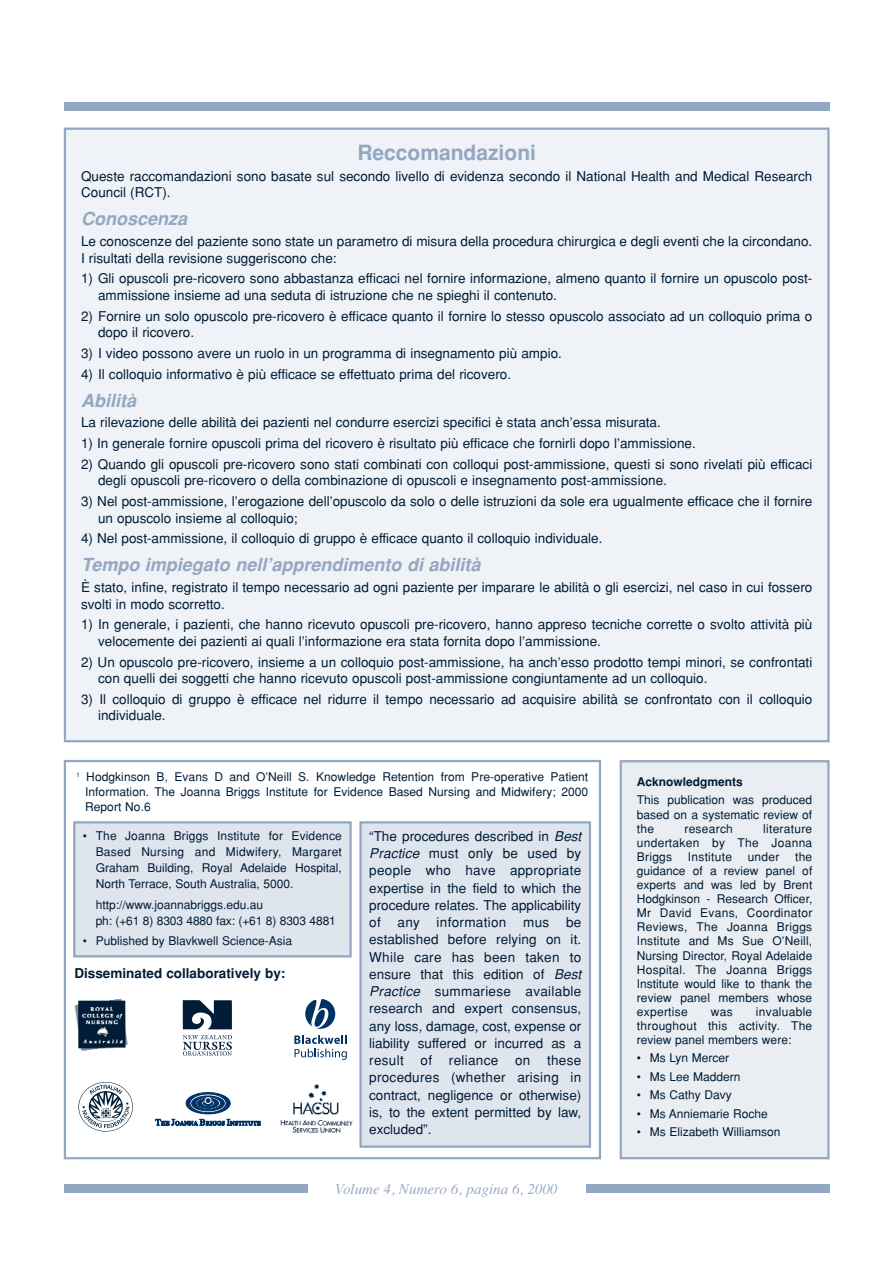
<style>
.page{position:relative;width:893px;height:1263px;background:#fff}
.page>*{position:absolute;margin:0;border:0;box-sizing:border-box;transform-origin:0 0}
.t1{font:700 21px "Helvetica";color:#94a7c2}
.t2{font:italic 700 18px "Helvetica";color:#94a7c2}
.t3{font:italic 15px "Times";color:#94a7c2}
.t4{font:13.5px/17.2px "Helvetica";color:#001c37}
.t5{font:700 13.5px "Helvetica";color:#001c37}
.t6{font:12px/14.1px "Helvetica";color:#001c37;text-align:justify}
.t7{font:12px "Helvetica";letter-spacing:.02em;color:#001c37}
.t8{font:700 12px "Helvetica";color:#001c37}
.t9{font:6px "Times";letter-spacing:.04em;color:#003364}
.s1{font-style:italic}
.s2{font-size:9px}
</style>
<div class="page">
<div style="left:64px;top:1184px;width:244px;height:9px;background:#94a7c2"></div>
<div style="left:585px;top:1184px;width:244px;height:9px;background:#94a7c2"></div>
<div style="left:64px;top:102px;width:765px;height:9px;background:#94a7c2"></div>
<div style="left:65px;top:129px;width:763px;height:612px;background:#eff2f6"></div>
<div style="left:64px;top:760px;width:537px;height:399px;border:2px solid #94a7c2"></div>
<div style="left:360px;top:822px;width:230px;height:325px;background:#dfe5ed"></div>
<div style="left:359px;top:821px;width:232px;height:327px;border:2px solid #94a7c2"></div>
<img style="left:280px;top:1084px;width:73px;height:49px">
<svg style="left:186px;top:1092px;width:44px;height:22px"></svg>
<img style="left:182px;top:1000px;width:50px;height:56px">
<img style="left:74px;top:998px;width:54px;height:53px">
<svg style="left:305px;top:999px;width:30px;height:30px"></svg>
<svg style="left:294px;top:1035px;width:53px;height:25px"></svg>
<div style="left:74px;top:822px;width:276px;height:134px;background:#dfe5ed"></div>
<div style="left:73px;top:821px;width:279px;height:136px;border:2px solid #94a7c2"></div>
<img style="left:78px;top:1082px;width:55px;height:50px">
<div style="left:620px;top:761px;width:208px;height:397px;background:#eaeef3"></div>
<div style="left:619px;top:760px;width:210px;height:399px;border:2px solid #94a7c2"></div>
<h1 class="t1" style="left:357px;top:145px;width:180px">Reccomandazioni</h1>
<p class="t4" style="left:81px;top:169px;width:732px;line-height:16.5px">Queste raccomandazioni sono basate sul secondo livello di evidenza secondo il National Health and Medical Research<br>Council (RCT).</p>
<h2 class="t2" style="left:81px;top:212px;width:108px">Conoscenza</h2>
<p class="t4" style="left:81px;top:234px;width:732px;line-height:16.5px">Le conoscenze del paziente sono state un parametro di misura della procedura chirurgica e degli eventi che la circondano.<br>I risultati della revisione suggeriscono che:</p>
<p class="t4" style="left:98px;top:272px;width:715px;line-height:16.5px;text-indent:-17px">1) Gli opuscoli pre-ricovero sono abbastanza efficaci nel fornire informazione, almeno quanto il fornire un opuscolo post&shy;ammissione insieme ad una seduta di istruzione che ne spieghi il contenuto.</p>
<p class="t4" style="left:98px;top:309px;width:715px;line-height:16.5px;text-indent:-17px">2) Fornire un solo opuscolo pre-ricovero è efficace quanto il fornire lo stesso opuscolo associato ad un colloquio prima o dopo il ricovero.</p>
<p class="t4" style="left:81px;top:346px;width:482px">3) I video possono avere un ruolo in un programma di insegnamento più ampio.</p>
<p class="t4" style="left:81px;top:367px;width:431px">4) Il colloquio informativo è più efficace se effettuato prima del ricovero.</p>
<h2 class="t2" style="left:81px;top:394px;width:56px">Abilità</h2>
<p class="t4" style="left:81px;top:415px;width:581px">La rilevazione delle abilità dei pazienti nel condurre esercizi specifici è stata anch’essa misurata.</p>
<p class="t4" style="left:81px;top:436px;width:616px">1) In generale fornire opuscoli prima del ricovero è risultato più efficace che fornirli dopo l’ammissione.</p>
<p class="t4" style="left:98px;top:457px;width:715px;line-height:16.5px;text-indent:-17px">2) Quando gli opuscoli pre-ricovero sono stati combinati con colloqui post-ammissione, questi si sono rivelati più efficaci degli opuscoli pre-ricovero o della combinazione di opuscoli e insegnamento post-ammissione.</p>
<p class="t4" style="left:98px;top:494px;width:715px;line-height:16.5px;text-indent:-17px">3) Nel post-ammissione, l’erogazione dell’opuscolo da solo o delle istruzioni da sole era ugualmente efficace che il fornire un opuscolo insieme al colloquio;</p>
<p class="t4" style="left:81px;top:531px;width:523px">4) Nel post-ammissione, il colloquio di gruppo è efficace quanto il colloquio individuale.</p>
<h2 class="t2" style="left:81px;top:558px;width:401px">Tempo impiegato nell’apprendimento di abilità</h2>
<p class="t4" style="left:81px;top:580px;width:732px;line-height:16.5px">È stato, infine, registrato il tempo necessario ad ogni paziente per imparare le abilità o gli esercizi, nel caso in cui fossero svolti in modo scorretto.</p>
<p class="t4" style="left:98px;top:618px;width:715px;line-height:16.5px;text-indent:-17px">1) In generale, i pazienti, che hanno ricevuto opuscoli pre-ricovero, hanno appreso tecniche corrette o svolto attività più velocemente dei pazienti ai quali l’informazione era stata fornita dopo l’ammissione.</p>
<p class="t4" style="left:98px;top:655px;width:715px;line-height:16.5px;text-indent:-17px">2) Un opuscolo pre-ricovero, insieme a un colloquio post-ammissione, ha anch’esso prodotto tempi minori, se confrontati con quelli dei soggetti che hanno ricevuto opuscoli post-ammissione congiuntamente ad un colloquio.</p>
<p class="t4" style="left:98px;top:692px;width:715px;line-height:16.5px;text-indent:-17px">3) Il colloquio di gruppo è efficace nel ridurre il tempo necessario ad acquisire abilità se confrontato con il colloquio individuale.</p>
<p class="t6" style="left:85px;top:771px;width:504px;line-height:15px;text-indent:-9px"><sup>1</sup> Hodgkinson B, Evans D and O’Neill S. Knowledge Retention from Pre-operative Patient Information. The Joanna Briggs Institute for Evidence Based Nursing and Midwifery; 2000<br>Report No.6</p>
<p class="t4" style="left:369px;top:829px;width:214px;text-align:justify">“The procedures described in <span class="s1">Best Practice</span> must only be used by people who have appropriate expertise in the field to which the procedure relates. The applicability of any information mus be established before relying on it.<br>While care has been taken to ensure that this edition of <span class="s1">Best Practice</span> summariese available research and expert consensus, any loss, damage, cost, expense or liability suffered or incurred as a result of reliance on these procedures (whether arising in contract, negligence or otherwise) is, to the extent permitted by law, excluded”.</p>
<p class="t6" style="left:96px;top:829px;width:248px;line-height:16.2px;text-indent:-13px">• The Joanna Briggs Institute for Evidence Based Nursing and Midwifery, Margaret Graham Building, Royal Adelaide Hospital, North Terrace, South Australia, 5000.</p>
<p class="t6" style="left:96px;top:897px;width:242px;line-height:16.2px">http://www.joannabriggs.edu.au<br>ph: (+61 8) 8303 4880 fax: (+61 8) 8303 4881</p>
<p class="t6" style="left:83px;top:935px;width:211px">• Published by Blavkwell Science-Asia</p>
<p class="t5" style="left:74px;top:968px;width:212px">Disseminated collaboratively by:</p>
<p class="t9" style="left:155px;top:1121px;width:107px"><span class="s2">T</span>HE <span class="s2">J</span>OANNA <span class="s2">B</span>RIGGS <span class="s2">I</span>NSTITUTE</p>
<p class="t3" style="left:335px;top:1183px;width:224px">Volume 4, Numero 6, pagina 6, 2000</p>
<p class="t8" style="left:637px;top:777px;width:108px">Acknowledgments</p>
<p class="t6" style="left:637px;top:794px;width:177px">This publication was produced based on a systematic review of the</p>
<p class="t6" style="left:637px;top:823px;width:177px;text-indent:126px">literature undertaken by The Joanna Briggs</p>
<p class="t7" style="left:684px;top:824px;width:50px">research</p>
<p class="t6" style="left:637px;top:851px;width:177px;text-indent:158px">the guidance of a review panel of experts and was led by Brent Hodgkinson - Research Officer, Mr David Evans, Coordinator Reviews, The Joanna Briggs Institute and Ms Sue O’Neill, Nursing Director, Royal Adelaide Hospital. The Joanna Briggs Institute would like to thank the review panel members whose expertise</p>
<p class="t7" style="left:688px;top:852px;width:46px">Institute</p>
<p class="t6" style="left:747px;top:851px;width:33px">under</p>
<p class="t6" style="left:637px;top:1006px;width:177px;text-indent:119px">invaluable throughout this activity. The review panel members were:</p>
<p class="t6" style="left:637px;top:1052px;width:94px">• Ms Lyn Mercer</p>
<p class="t6" style="left:637px;top:1071px;width:105px">• Ms Lee Maddern</p>
<p class="t6" style="left:637px;top:1089px;width:96px">• Ms Cathy Davy</p>
<p class="t6" style="left:637px;top:1107px;width:132px">• Ms Anniemarie Roche</p>
<p class="t6" style="left:637px;top:1126px;width:145px">• Ms Elizabeth Williamson</p>
<p class="t6" style="left:710px;top:1006px;width:23px">was</p>
</div>
